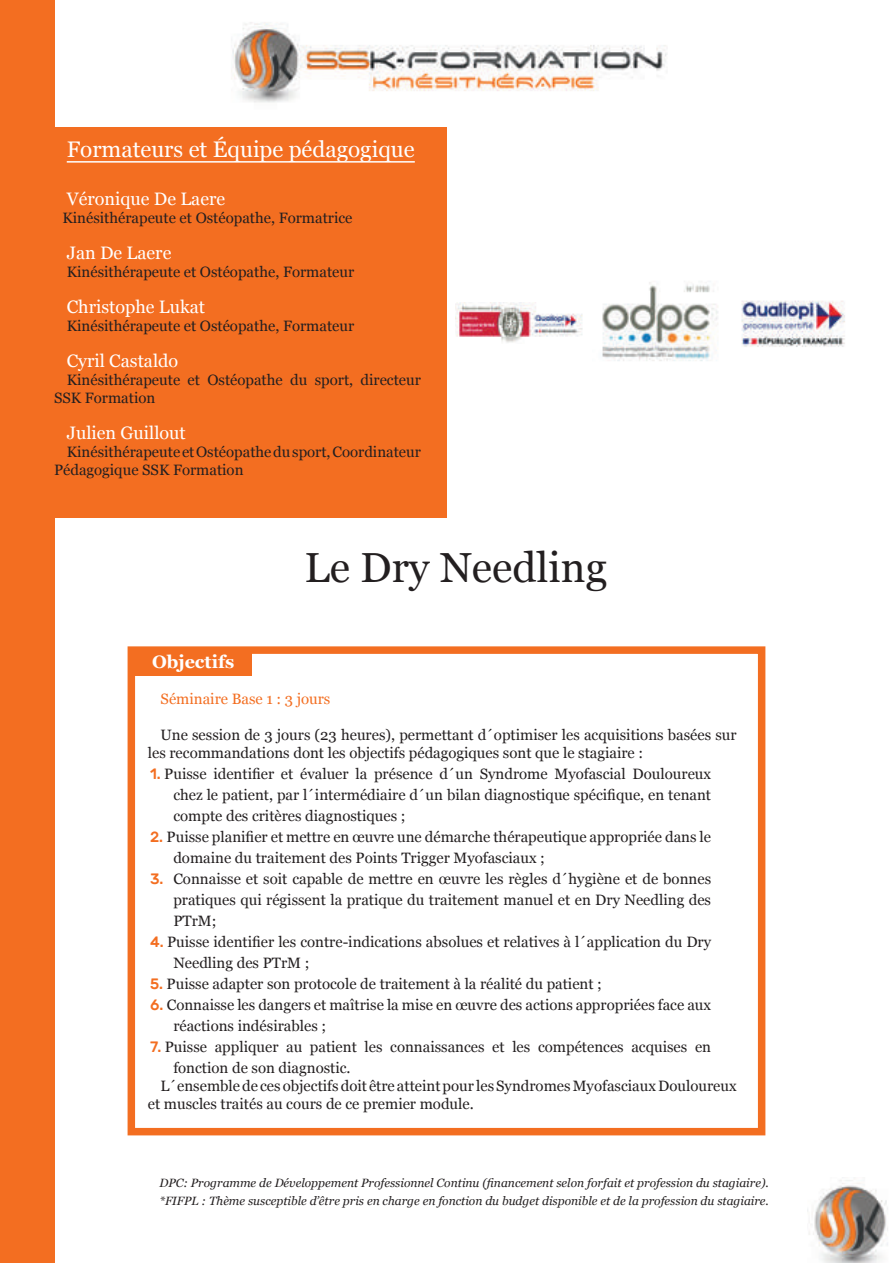
<style>
.page{position:relative;width:893px;height:1263px;background:#fff}
.page>*{position:absolute;margin:0;border:0;box-sizing:border-box;transform-origin:0 0}
.t1{font:42px "Georgia";color:#231f20}
.t2{font:22.5px "Georgia";color:#fff}
.t3{font:18px "Georgia";color:#fff}
.t4{font:700 18px "Georgia";color:#fff}
.t5{font:15px/21px "Georgia";color:#231f20}
.t6{font:15px "Georgia";color:#f36e21}
.t7{font:italic 12px/18px "Georgia";color:#231f20}
.s1{font-family:"Rubik";font-weight:500;color:#f36e21}
</style>
<div class="page">
<img style="left:809px;top:1180px;width:79px;height:83px">
<img style="left:231px;top:22px;width:436px;height:81px">
<div style="left:0;top:0;width:54px;height:1263px;background:#f36e21"></div>
<div style="left:0;top:128px;width:446px;height:390px;background:#f36e21"></div>
<hr style="left:67px;top:161px;width:348px;height:2px;background:#fff">
<div style="left:135px;top:650px;width:116px;height:26px;background:#f36e21"></div>
<div style="left:128px;top:646px;width:637px;height:489px;border:8px solid #f36e21"></div>
<img style="left:455px;top:302px;width:128px;height:41px">
<img style="left:741px;top:300px;width:104px;height:47px">
<img style="left:602px;top:282px;width:116px;height:79px">
<h2 class="t2" style="left:67px;top:133px;width:349px">Formateurs et Équipe pédagogique</h2>
<p class="t3" style="left:67px;top:186px;width:160px">Véronique De Laere</p>
<p class="t5" style="left:63px;top:207px;width:292px">Kinésithérapeute et Ostéopathe, Formatrice</p>
<p class="t3" style="left:67px;top:240px;width:106px">Jan De Laere</p>
<p class="t5" style="left:67px;top:261px;width:289px">Kinésithérapeute et Ostéopathe, Formateur</p>
<p class="t3" style="left:67px;top:294px;width:140px">Christophe Lukat</p>
<p class="t5" style="left:67px;top:315px;width:289px">Kinésithérapeute et Ostéopathe, Formateur</p>
<p class="t3" style="left:67px;top:348px;width:113px">Cyril Castaldo</p>
<p class="t5" style="left:54px;top:371px;width:368px;line-height:18px;text-indent:13px">Kinésithérapeute et Ostéopathe du sport, directeur<br>SSK Formation</p>
<p class="t3" style="left:67px;top:420px;width:120px">Julien Guillout</p>
<p class="t5" style="left:54px;top:443px;width:368px;line-height:18px;text-indent:13px">Kinésithérapeute et Ostéopathe du sport, Coordinateur<br>Pédagogique SSK Formation</p>
<h1 class="t1" style="left:304px;top:537px;width:304px">Le Dry Needling</h1>
<p class="t4" style="left:152px;top:648px;width:84px">Objectifs</p>
<p class="t6" style="left:161px;top:687px;width:171px">Séminaire Base 1 : 3 jours</p>
<p class="t5" style="left:148px;top:725px;width:590px;line-height:18px;text-indent:13px">Une session de 3 jours (23 heures), permettant d´optimiser les acquisitions basées sur les recommandations dont les objectifs pédagogiques sont que le stagiaire :</p>
<p class="t5" style="left:173px;top:762px;width:539px;text-align:justify;text-indent:-23px"><span class="s1">1.</span> Puisse identifier et évaluer la présence d´un Syndrome Myofascial Douloureux chez le patient, par l´intermédiaire d´un bilan diagnostique spécifique, en tenant compte des critères diagnostiques ;</p>
<p class="t5" style="left:173px;top:825px;width:539px;text-indent:-23px"><span class="s1">2.</span> Puisse planifier et mettre en œuvre une démarche thérapeutique appropriée dans le domaine du traitement des Points Trigger Myofasciaux ;</p>
<p class="t5" style="left:173px;top:867px;width:539px;text-align:justify;text-indent:-23px"><span class="s1">3.</span> Connaisse et soit capable de mettre en œuvre les règles d´hygiène et de bonnes pratiques qui régissent la pratique du traitement manuel et en Dry Needling des PTrM;</p>
<p class="t5" style="left:173px;top:930px;width:539px;text-indent:-23px"><span class="s1">4.</span> Puisse identifier les contre-indications absolues et relatives à l´application du Dry<br>Needling des PTrM ;</p>
<p class="t5" style="left:150px;top:972px;width:453px"><span class="s1">5.</span> Puisse adapter son protocole de traitement à la réalité du patient ;</p>
<p class="t5" style="left:173px;top:993px;width:539px;text-indent:-23px"><span class="s1">6.</span> Connaisse les dangers et maîtrise la mise en œuvre des actions appropriées face aux réactions indésirables ;</p>
<p class="t5" style="left:173px;top:1035px;width:539px;text-indent:-23px"><span class="s1">7.</span> Puisse appliquer au patient les connaissances et les compétences acquises en fonction de son diagnostic.</p>
<p class="t5" style="left:148px;top:1076px;width:590px;line-height:18px;text-indent:13px">L´ensemble de ces objectifs doit être atteint pour les Syndromes Myofasciaux Douloureux et muscles traités au cours de ce premier module.</p>
<p class="t7" style="left:159px;top:1173px;width:611px">DPC: Programme de Développement Professionnel Continu (financement selon forfait et profession du stagiaire). *FIFPL : Thème susceptible d’être pris en charge en fonction du budget disponible et de la profession du stagiaire.</p>
</div>
